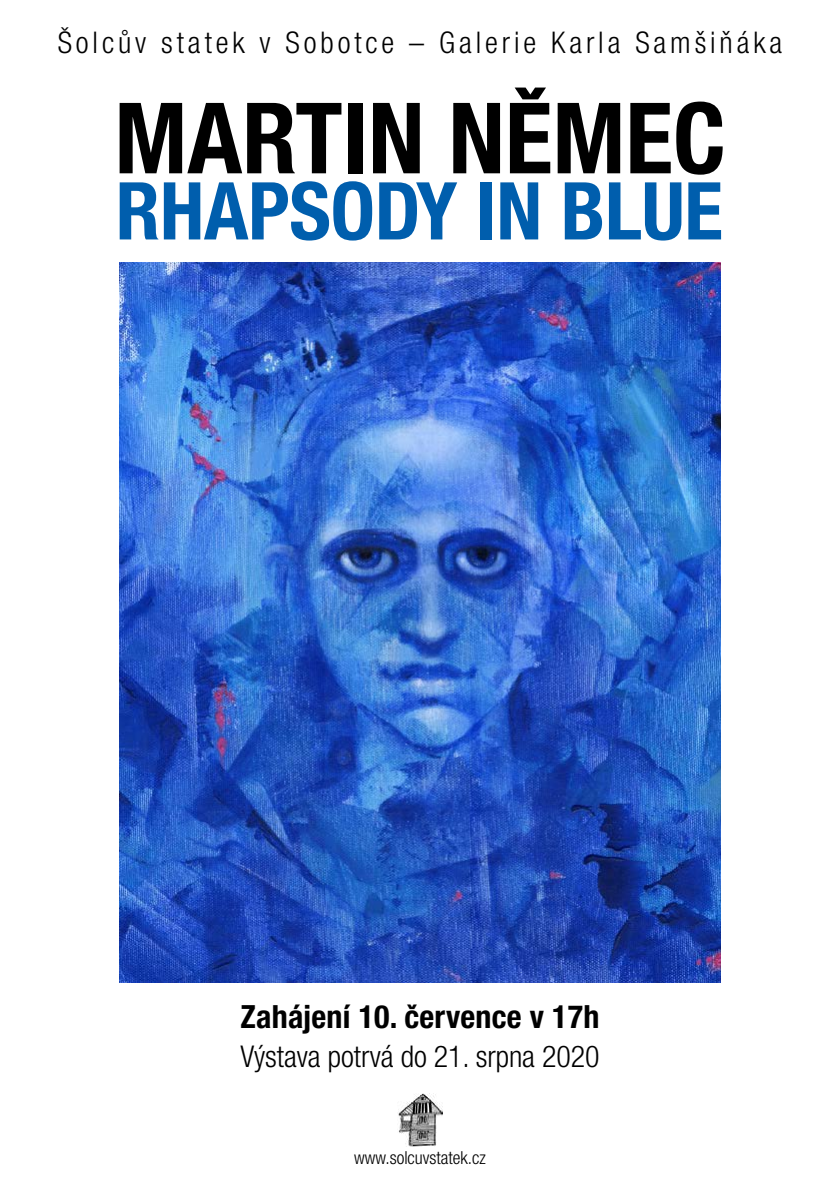
<style>
.page{position:relative;width:840px;height:1191px;background:#fff}
.page>*{position:absolute;margin:0;border:0;box-sizing:border-box;transform-origin:0 0}
.t1{font:700 98.6px "Helvetica Neue Cond CE";color:#000}
.t2{font:700 79.8px "Helvetica Neue Cond CE";letter-spacing:-.005em;color:#005ead}
.t3{font:700 32px "Helvetica Neue Cond CE";letter-spacing:.005em;color:#000}
.t4{font:300 condensed 30px "Helvetica Neue CE";color:#000}
.t5{font:300 condensed 29.8px "Helvetica Neue CE";letter-spacing:.13em;color:#000}
.t6{font:300 condensed 18px "Helvetica Neue CE";color:#000}
</style>
<div class="page">
<img style="left:398px;top:1093px;width:44px;height:53px">
<img style="left:120px;top:263px;width:599px;height:719px">
<p class="t5" style="left:58px;top:26px;width:725px">Šolcův statek v Sobotce – Galerie Karla Samšiňáka</p>
<h1 class="t1" style="left:114px;top:83px;width:612px">MARTIN NĚMEC</h1>
<h2 class="t2" style="left:116px;top:166px;width:608px">RHAPSODY IN BLUE</h2>
<p class="t3" style="left:240px;top:998px;width:360px">ZAHÁJENÍ 10. ČERVENCE V 17H</p>
<p class="t4" style="left:240px;top:1039px;width:360px">Výstava potrvá do 21. srpna 2020</p>
<p class="t6" style="left:354px;top:1147px;width:133px">www.solcuvstatek.cz</p>
</div>
